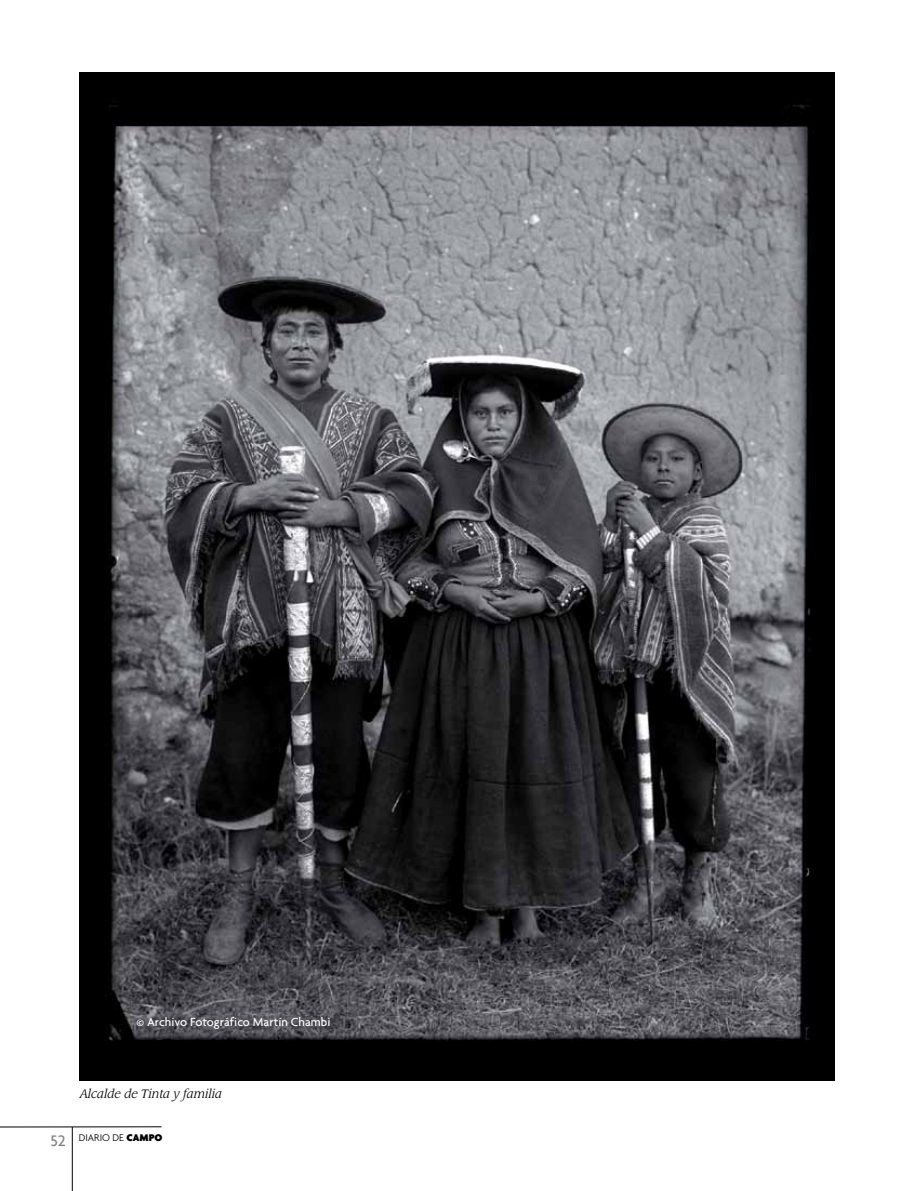
<style>
.page{position:relative;width:915px;height:1191px;background:#fff}
.page>*{position:absolute;margin:0;border:0;box-sizing:border-box;transform-origin:0 0}
.t1{font:500 16.5px "Agenda";color:#808285}
.t2{font:500 12.75px "Agenda";color:#fff}
.t3{font:italic 12px "Leawood";color:#000}
.t4{font:300 10.5px "Agenda";color:#000}
.s1{font-weight:900}
</style>
<div class="page">
<hr style="left:0;top:1126px;width:161px;height:1px;background:#000">
<hr style="left:72px;top:1127px;width:1px;height:64px;background:#000">
<img style="left:80px;top:72px;width:754px;height:1008px">
<p class="t2" style="left:136px;top:1014px;width:195px">© Archivo Fotográfico Martín Chambi</p>
<p class="t1" style="left:50px;top:1130px;width:17px">52</p>
<p class="t3" style="left:80px;top:1086px;width:143px">Alcalde de Tinta y familia</p>
<p class="t4" style="left:79px;top:1132px;width:85px">DIARIO DE <span class="s1">CAMPO</span></p>
</div>
